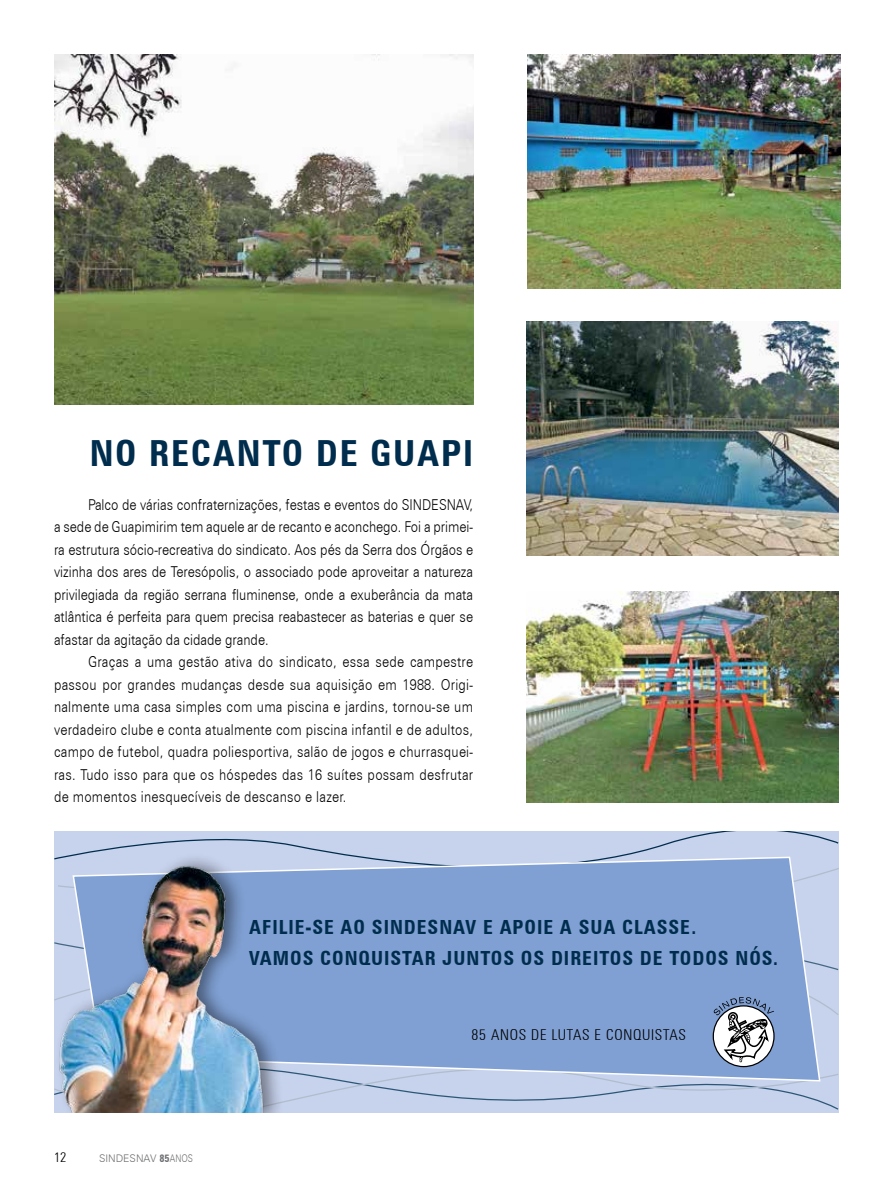
<style>
.page{position:relative;width:893px;height:1191px;background:#fff}
.page>*{position:absolute;margin:0;border:0;box-sizing:border-box;transform-origin:0 0}
.t1{font:700 condensed 36px "Zurich BT";letter-spacing:.05em;color:#002d4d}
.t2{font:700 condensed 19.5px/31.5px "Zurich BT";letter-spacing:.05em;color:#002d4d}
.t3{font:300 15px/22.5px "Zurich BT";letter-spacing:.01em;color:#000;text-align:justify;scale:.85 1}
.t4{font:300 condensed 15px "Zurich BT";letter-spacing:.05em;color:#000}
.t5{font:300 condensed 13.5px "Zurich BT";color:#000}
.t6{font:300 10.5px "Zurich BT";color:#6d6e71}
.s1{font-weight:700;font-stretch:condensed}
</style>
<div class="page">
<img style="left:54px;top:54px;width:419px;height:351px">
<svg style="left:821px;top:939px;width:18px;height:42px"></svg>
<div style="left:54px;top:831px;width:785px;height:53px;background:#c7d2ec"></div>
<svg style="left:350px;top:856px;width:471px;height:141px;background:#87a5d5"></svg>
<img style="left:54px;top:848px;width:296px;height:149px">
<img style="left:526px;top:591px;width:313px;height:211px">
<img style="left:527px;top:54px;width:313px;height:235px">
<img style="left:526px;top:321px;width:313px;height:235px">
<img style="left:54px;top:997px;width:785px;height:115px">
<h1 class="t1" style="left:90px;top:431px;width:385px">NO RECANTO DE GUAPI</h1>
<p class="t3" style="left:54px;top:493px;width:495px;text-indent:34px">Palco de várias confraternizações, festas e eventos do SINDESNAV, a sede de Guapimirim tem aquele ar de recanto e aconchego. Foi a primei&shy;ra estrutura sócio-recreativa do sindicato. Aos pés da Serra dos Órgãos e vizinha dos ares de Teresópolis, o associado pode aproveitar a natureza privilegiada da região serrana fluminense, onde a exuberância da mata atlântica é perfeita para quem precisa reabastecer as baterias e quer se afastar da agitação da cidade grande.</p>
<p class="t3" style="left:54px;top:650px;width:495px;text-indent:34px">Graças a uma gestão ativa do sindicato, essa sede campestre passou por grandes mudanças desde sua aquisição em 1988. Origi&shy;nalmente uma casa simples com uma piscina e jardins, tornou-se um verdadeiro clube e conta atualmente com piscina infantil e de adultos, campo de futebol, quadra poliesportiva, salão de jogos e churrasquei&shy;ras. Tudo isso para que os hóspedes das 16 suítes possam desfrutar de momentos inesquecíveis de descanso e lazer.</p>
<h2 class="t2" style="left:249px;top:910px;width:530px">AFILIE-SE AO SINDESNAV E APOIE A SUA CLASSE.<br>VAMOS CONQUISTAR JUNTOS OS DIREITOS DE TODOS NÓS.</h2>
<p class="t5" style="left:54px;top:1149px;width:14px">12</p>
<p class="t6" style="left:99px;top:1152px;width:95px">SINDESNAV <span class="s1">85</span>ANOS</p>
<p class="t4" style="left:472px;top:1025px;width:216px">85 ANOS DE LUTAS E CONQUISTAS</p>
</div>
